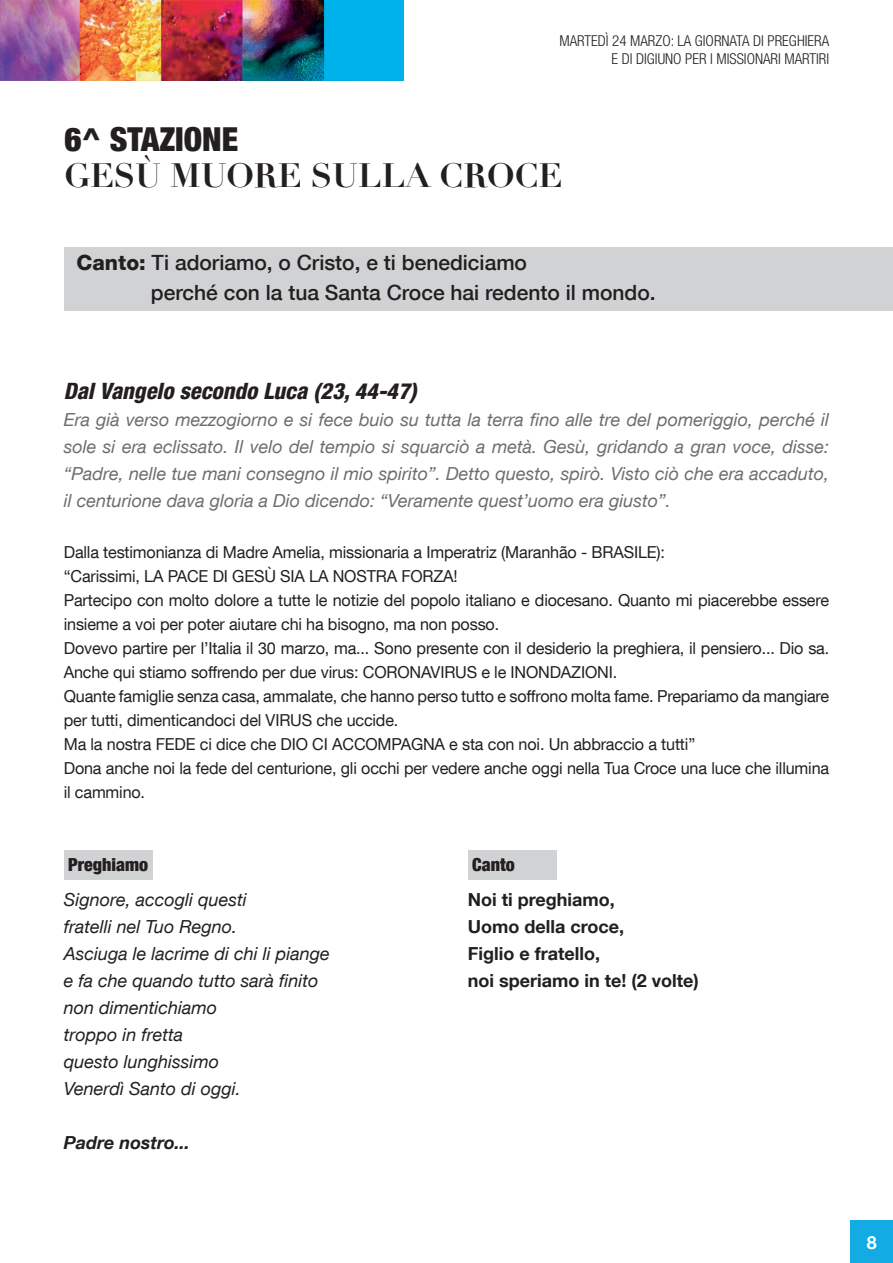
<style>
.page{position:relative;width:893px;height:1263px;background:#fff}
.page>*{position:absolute;margin:0;border:0;box-sizing:border-box;transform-origin:0 0}
.t1{font:700 33px "Didot";color:#231f20}
.t2{font:900 condensed 33px "Helvetica Neue LT Com";color:#231f20}
.t3{font:italic 800 condensed 22.5px "Helvetica Neue LT Com";color:#231f20}
.t4{font:500 21px/30px "Helvetica Neue LT Com";color:#231f20}
.t5{font:italic 18px/27px "Helvetica Neue LT Com";color:#6c6d70;text-align:justify}
.t6{font:italic 18px/27px "Helvetica Neue LT Com";color:#231f20}
.t7{font:700 18px/27px "Helvetica Neue LT Com";color:#231f20}
.t8{font:900 condensed 18px "Helvetica Neue LT Com";color:#231f20}
.t9{font:italic 700 18px "Helvetica Neue LT Com";color:#231f20}
.t10{font:700 18px "Helvetica Neue LT Com";color:#fff}
.t11{font:16.5px/24px "Helvetica Neue LT Com";letter-spacing:-.01em;color:#231f20}
.t12{font:300 condensed 15px/18px "Helvetica Neue LT Com";color:#231f20;text-align:right}
.s1{font-weight:800}
</style>
<div class="page">
<img style="left:0;top:0;width:404px;height:81px">
<div style="left:850px;top:1220px;width:43px;height:43px;background:#12abe3"></div>
<div style="left:64px;top:247px;width:829px;height:64px;background:#d1d2d4"></div>
<div style="left:64px;top:850px;width:89px;height:29px;background:#d1d2d4"></div>
<div style="left:468px;top:850px;width:89px;height:29px;background:#d1d2d4"></div>
<p class="t12" style="left:559px;top:31px;width:271px">MARTEDÌ 24 MARZO: LA GIORNATA DI PREGHIERA<br>E DI DIGIUNO PER I MISSIONARI MARTIRI</p>
<h1 class="t2" style="left:64px;top:120px;width:175px">6^ STAZIONE</h1>
<h1 class="t1" style="left:64px;top:155px;width:500px">GESÙ MUORE SULLA CROCE</h1>
<p class="t4" style="left:151px;top:247px;width:506px;text-indent:-74px"><span class="s1">Canto:</span> Ti adoriamo, o Cristo, e ti benediciamo<br>perché con la tua Santa Croce hai redento il mondo.</p>
<h2 class="t3" style="left:64px;top:377px;width:354px">Dal Vangelo secondo Luca (23, 44-47)</h2>
<p class="t5" style="left:64px;top:405px;width:767px">Era già verso mezzogiorno e si fece buio su tutta la terra fino alle tre del pomeriggio, perché il sole si era eclissato. Il velo del tempio si squarciò a metà. Gesù, gridando a gran voce, disse: “Padre, nelle tue mani consegno il mio spirito”. Detto questo, spirò. Visto ciò che era accaduto, il centurione dava gloria a Dio dicendo: “Veramente quest’uomo era giusto”.</p>
<p class="t11" style="left:64px;top:539px;width:767px">Dalla testimonianza di Madre Amelia, missionaria a Imperatriz (Maranhão - BRASILE):<br>“Carissimi, LA PACE DI GESÙ SIA LA NOSTRA FORZA!<br>Partecipo con molto dolore a tutte le notizie del popolo italiano e diocesano. Quanto mi piacerebbe essere insieme a voi per poter aiutare chi ha bisogno, ma non posso.<br>Dovevo partire per l’Italia il 30 marzo, ma... Sono presente con il desiderio la preghiera, il pensiero... Dio sa.<br>Anche qui stiamo soffrendo per due virus: CORONAVIRUS e le INONDAZIONI.<br>Quante famiglie senza casa, ammalate, che hanno perso tutto e soffrono molta fame. Prepariamo da mangiare per tutti, dimenticandoci del VIRUS che uccide.<br>Ma la nostra FEDE ci dice che DIO CI ACCOMPAGNA e sta con noi. Un abbraccio a tutti”<br>Dona anche noi la fede del centurione, gli occhi per vedere anche oggi nella Tua Croce una luce che illumina il cammino.</p>
<p class="t8" style="left:68px;top:854px;width:82px">Preghiamo</p>
<p class="t8" style="left:472px;top:854px;width:44px">Canto</p>
<p class="t7" style="left:468px;top:885px;width:232px">Noi ti preghiamo,<br>Uomo della croce,<br>Figlio e fratello,<br>noi speriamo in te! (2 volte)</p>
<p class="t6" style="left:64px;top:885px;width:268px">Signore, accogli questi<br>fratelli nel Tuo Regno.<br>Asciuga le lacrime di chi li piange e fa che quando tutto sarà finito non dimentichiamo<br>troppo in fretta<br>questo lunghissimo<br>Venerdì Santo di oggi.</p>
<p class="t9" style="left:64px;top:1131px;width:128px">Padre nostro...</p>
<p class="t10" style="left:867px;top:1231px;width:12px">8</p>
</div>
